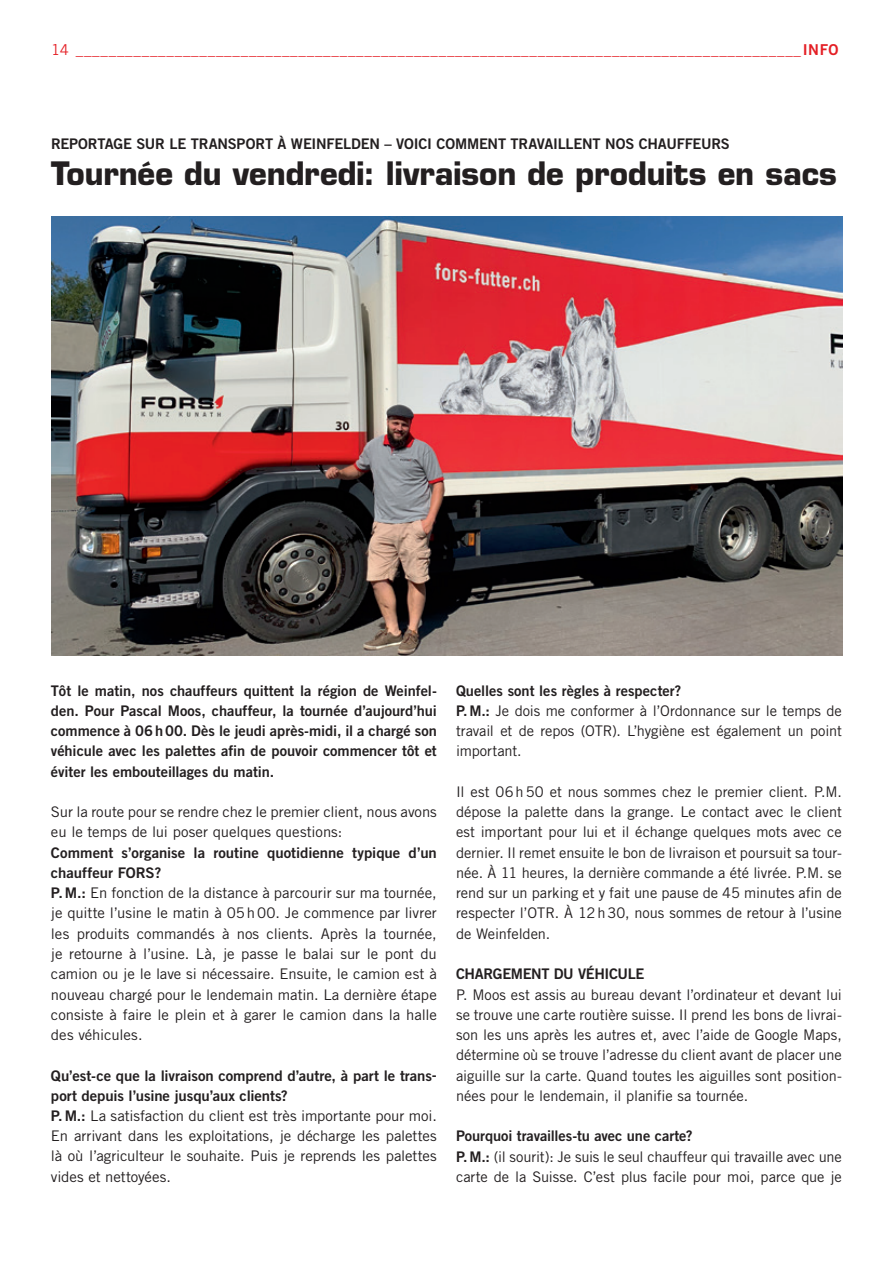
<style>
.page{position:relative;width:893px;height:1263px;background:#fff}
.page>*{position:absolute;margin:0;border:0;box-sizing:border-box;transform-origin:0 0}
.t1{font:700 31.5px "Eurostile LT";letter-spacing:-.005em;color:#231f20}
.t2{font:15px "Trade Gothic LT";color:#e41f25}
.t3{font:14.7px/20.2px "Trade Gothic LT";letter-spacing:-.005em;color:#231f20;text-align:justify}
.t4{font:14.7px/20.2px "Trade Gothic LT Bold Two";letter-spacing:-.005em;color:#231f20}
.t5{font:14.7px "Trade Gothic LT Bold Two";letter-spacing:-.025em;color:#231f20}
.s1{font-family:"Trade Gothic LT Bold Two"}
</style>
<div class="page">
<img style="left:51px;top:217px;width:791px;height:438px">
<p class="t2" style="left:51px;top:40px;width:789px">14 ________________________________________________________________________________________<span class="s1">INFO</span></p>
<p class="t4" style="left:51px;top:133px;width:680px">REPORTAGE SUR LE TRANSPORT À WEINFELDEN – VOICI COMMENT TRAVAILLENT NOS CHAUFFEURS</p>
<h1 class="t1" style="left:51px;top:154px;width:787px">Tournée du vendredi: livraison de produits en sacs</h1>
<p class="t4" style="left:51px;top:680px;width:387px;text-align:justify">Tôt le matin, nos chauffeurs quittent la région de Weinfel&shy;den. Pour Pascal Moos, chauffeur, la tournée d’aujourd’hui commence à 06h00. Dès le jeudi après-midi, il a chargé son véhicule avec les palettes afin de pouvoir commencer tôt et éviter les embouteillages du matin.</p>
<p class="t3" style="left:51px;top:802px;width:387px">Sur la route pour se rendre chez le premier client, nous avons eu le temps de lui poser quelques questions:</p>
<p class="t4" style="left:51px;top:842px;width:387px">Comment s’organise la routine quotidienne typique d’un chauffeur FORS?</p>
<p class="t3" style="left:51px;top:883px;width:387px"><span class="s1">P.M.:</span> En fonction de la distance à parcourir sur ma tournée, je quitte l’usine le matin à 05h00. Je commence par livrer les produits commandés à nos clients. Après la tournée, je retourne à l’usine. Là, je passe le balai sur le pont du camion ou je le lave si nécessaire. Ensuite, le camion est à nouveau chargé pour le lendemain matin. La dernière étape consiste à faire le plein et à garer le camion dans la halle des véhicules.</p>
<p class="t4" style="left:51px;top:1065px;width:387px">Qu’est-ce que la livraison comprend d’autre, à part le trans&shy;port depuis l’usine jusqu’aux clients?</p>
<p class="t3" style="left:51px;top:1105px;width:387px"><span class="s1">P.M.:</span> La satisfaction du client est très importante pour moi.<br>En arrivant dans les exploitations, je décharge les palettes là où l’agriculteur le souhaite. Puis je reprends les palettes vides et nettoyées.</p>
<p class="t4" style="left:456px;top:680px;width:227px">Quelles sont les règles à respecter?</p>
<p class="t3" style="left:456px;top:700px;width:387px"><span class="s1">P.M.:</span> Je dois me conformer à l’Ordonnance sur le temps de travail et de repos (OTR). L’hygiène est également un point important.</p>
<p class="t3" style="left:456px;top:781px;width:387px">Il est 06h50 et nous sommes chez le premier client. P.M. dépose la palette dans la grange. Le contact avec le client est important pour lui et il échange quelques mots avec ce dernier. Il remet ensuite le bon de livraison et poursuit sa tour&shy;née. À 11 heures, la dernière commande a été livrée. P.M. se rend sur un parking et y fait une pause de 45 minutes afin de respecter l’OTR. À 12h30, nous sommes de retour à l’usine de Weinfelden.</p>
<p class="t5" style="left:456px;top:965px;width:190px">CHARGEMENT DU VÉHICULE</p>
<p class="t3" style="left:456px;top:984px;width:387px">P. Moos est assis au bureau devant l’ordinateur et devant lui se trouve une carte routière suisse. Il prend les bons de livrai&shy;son les uns après les autres et, avec l’aide de Google Maps, détermine où se trouve l’adresse du client avant de placer une aiguille sur la carte. Quand toutes les aiguilles sont position&shy;nées pour le lendemain, il planifie sa tournée.</p>
<p class="t4" style="left:456px;top:1126px;width:238px">Pourquoi travailles-tu avec une carte?</p>
<p class="t3" style="left:456px;top:1146px;width:387px"><span class="s1">P.M.:</span> (il sourit): Je suis le seul chauffeur qui travaille avec une carte de la Suisse. C’est plus facile pour moi, parce que je</p>
</div>
